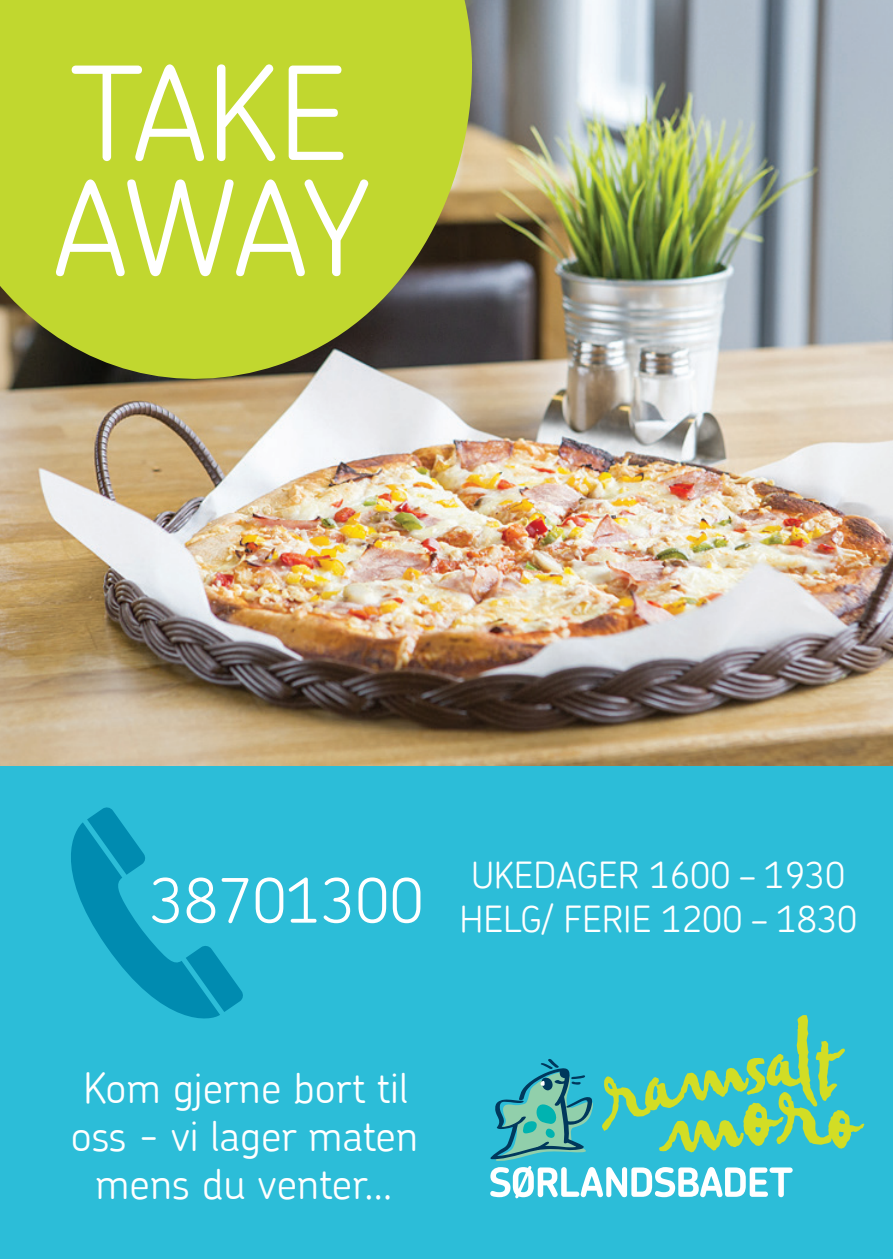
<style>
.page{position:relative;width:893px;height:1259px;background:#2cbdd8}
.page>*{position:absolute;margin:0;border:0;box-sizing:border-box;transform-origin:0 0}
.t1{font:300 129.3px/114.9px "Chevin";letter-spacing:-.015em;color:#fff}
.t2{font:300 61.2px "Chevin";color:#fff}
.t3{font:300 42px/48px "Chevin";color:#fff;text-align:center}
.t4{font:300 36px/43.2px "Chevin";color:#fff;text-align:center}
</style>
<div class="page">
<img style="left:0;top:0;width:893px;height:765px">
<svg style="left:490px;top:1015px;width:374px;height:183px"></svg>
<svg style="left:71px;top:807px;width:172px;height:212px"></svg>
<svg style="left:0;top:0;width:473px;height:398px;background:#b3c336"></svg>
<h1 class="t1" style="left:54px;top:54px;width:316px">TAKE<br>AWAY</h1>
<h2 class="t2" style="left:150px;top:861px;width:276px">38701300</h2>
<p class="t4" style="left:459px;top:853px;width:399px">UKEDAGER 1600 – 1930<br>HELG/ FERIE 1200 – 1830</p>
<p class="t3" style="left:71px;top:1062px;width:349px">Kom gjerne bort til oss - vi lager maten mens du venter...</p>
</div>
